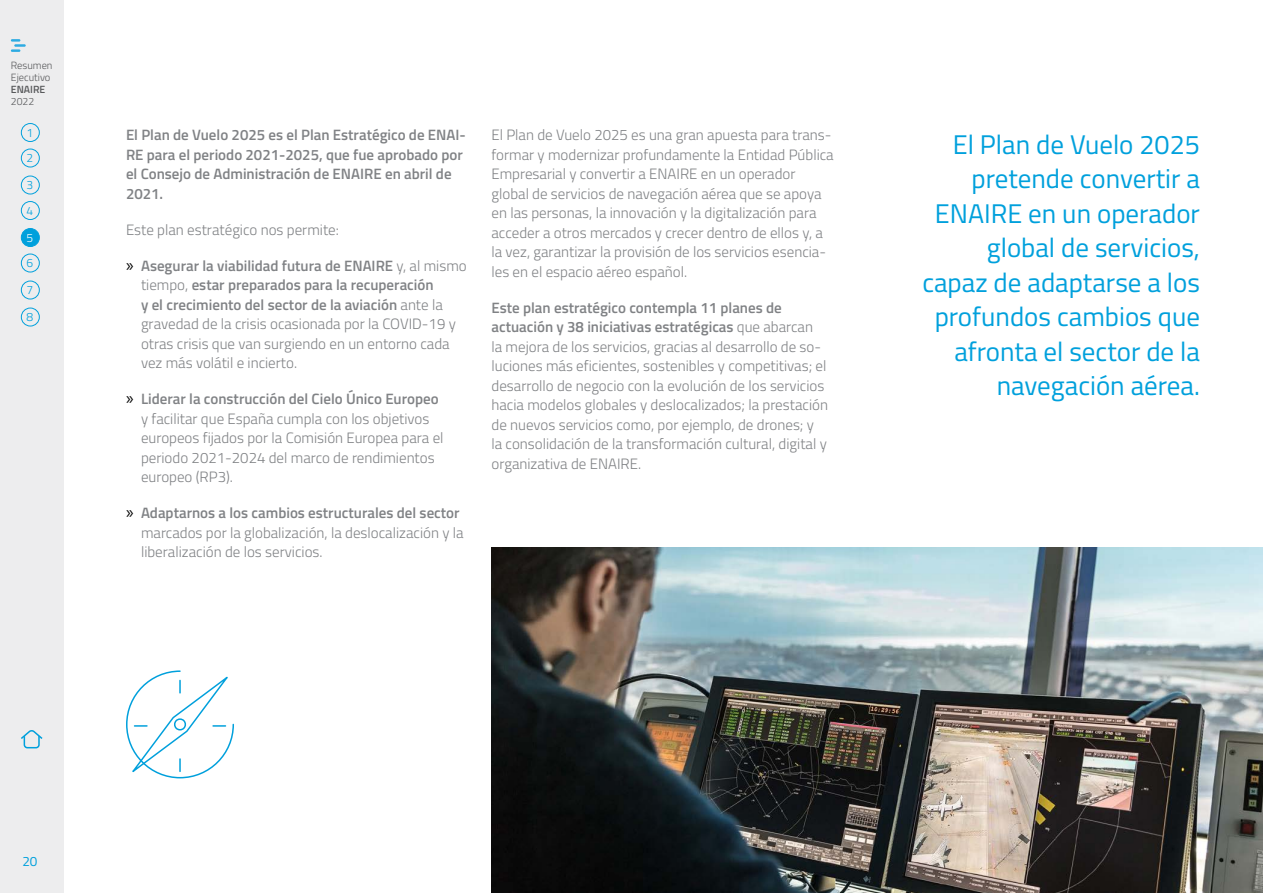
<style>
.page{position:relative;width:1263px;height:893px;background:#fff}
.page>*{position:absolute;margin:0;border:0;box-sizing:border-box;transform-origin:0 0}
.t1{font:27px/34.5px "Titillium Web";color:#00a0dc;text-align:right}
.t2{font:300 15px/19.5px "Titillium Web";color:#808285}
.t3{font:600 15px/19.5px "Titillium Web";color:#808285}
.t4{font:13.5px "Titillium Web";color:#00a0dc}
.t5{font:300 12px/25.5px "Titillium Web";color:#00a0dc}
.t6{font:300 12px "Titillium Web";color:#fff}
.t7{font:300 10.5px/12px "Titillium Web";color:#58595b}
.t8{font:600 10.5px "Titillium Web";color:#58595b}
.s1{font-family:"Myriad Pro";font-weight:400;font-size:18px;color:#000}
.s2{font-weight:600}
</style>
<div class="page">
<div style="left:0;top:0;width:63px;height:893px;background:#ededee"></div>
<div style="left:21px;top:123px;width:19px;height:19px;border:1px solid #00a0dc;border-radius:50%"></div>
<div style="left:21px;top:149px;width:19px;height:18px;border:1px solid #00a0dc;border-radius:50%"></div>
<div style="left:21px;top:176px;width:19px;height:18px;border:1px solid #00a0dc;border-radius:50%"></div>
<div style="left:21px;top:201px;width:19px;height:19px;border:1px solid #00a0dc;border-radius:50%"></div>
<div style="left:21px;top:228px;width:19px;height:19px;border:1px solid #00a0dc;border-radius:50%"></div>
<div style="left:21px;top:254px;width:19px;height:18px;border:1px solid #00a0dc;border-radius:50%"></div>
<div style="left:21px;top:281px;width:19px;height:18px;border:1px solid #00a0dc;border-radius:50%"></div>
<div style="left:21px;top:308px;width:19px;height:18px;border:1px solid #00a0dc;border-radius:50%"></div>
<svg style="left:21px;top:730px;width:22px;height:19px"></svg>
<svg style="left:11px;top:39px;width:15px;height:13px"></svg>
<svg style="left:126px;top:670px;width:108px;height:109px"></svg>
<div style="left:21px;top:229px;width:18px;height:18px;background:#00a0dc;border-radius:50%"></div>
<img style="left:491px;top:547px;width:772px;height:346px">
<p class="t7" style="left:11px;top:59px;width:43px">Resumen<br>Ejecutivo</p>
<p class="t8" style="left:11px;top:82px;width:36px">ENAIRE</p>
<p class="t7" style="left:11px;top:95px;width:25px">2022</p>
<p class="t5" style="left:27px;top:119px;width:8px">1<br>2</p>
<p class="t5" style="left:27px;top:172px;width:8px">3<br>4</p>
<p class="t6" style="left:27px;top:229px;width:8px">5</p>
<p class="t5" style="left:27px;top:250px;width:8px">6</p>
<p class="t5" style="left:27px;top:277px;width:8px">7</p>
<p class="t5" style="left:27px;top:304px;width:8px">8</p>
<p class="t3" style="left:126px;top:124px;width:341px">El Plan de Vuelo 2025 es el Plan Estratégico de ENAI-RE para el periodo 2021-2025, que fue aprobado por el Consejo de Administración de ENAIRE en abril de 2021.</p>
<p class="t2" style="left:126px;top:219px;width:214px">Este plan estratégico nos permite:</p>
<p class="t2" style="left:141px;top:255px;width:327px;text-indent:-15px"><span class="s1">»</span> <span class="s2">Asegurar la viabilidad futura de ENAIRE</span> y, al mismo tiempo, <span class="s2">estar preparados para la recuperación<br>y el crecimiento del sector de la aviación</span> ante la gravedad de la crisis ocasionada por la COVID-19 y otras crisis que van surgiendo en un entorno cada vez más volátil e incierto.</p>
<p class="t2" style="left:141px;top:388px;width:304px;text-indent:-15px"><span class="s1">»</span> <span class="s2">Liderar la construcción del Cielo Único Europeo </span>y facilitar que España cumpla con los objetivos europeos fijados por la Comisión Europea para el periodo 2021-2024 del marco de rendimientos europeo (RP3).</p>
<p class="t2" style="left:141px;top:502px;width:324px;text-indent:-15px"><span class="s1">»</span> <span class="s2">Adaptarnos a los cambios estructurales del sector </span>marcados por la globalización, la deslocalización y la liberalización de los servicios.</p>
<p class="t2" style="left:491px;top:124px;width:344px">El Plan de Vuelo 2025 es una gran apuesta para trans&shy;formar y modernizar profundamente la Entidad Pública Empresarial y convertir a ENAIRE en un operador global de servicios de navegación aérea que se apoya en las personas, la innovación y la digitalización para acceder a otros mercados y crecer dentro de ellos y, a la vez, garantizar la provisión de los servicios esencia&shy;les en el espacio aéreo español.</p>
<p class="t2" style="left:491px;top:297px;width:338px"><span class="s2">Este plan estratégico contempla 11 planes de actuación y 38 iniciativas estratégicas</span> que abarcan<br>la mejora de los servicios, gracias al desarrollo de so&shy;luciones más eficientes, sostenibles y competitivas; el desarrollo de negocio con la evolución de los servicios hacia modelos globales y deslocalizados; la prestación de nuevos servicios como, por ejemplo, de drones; y la consolidación de la transformación cultural, digital y organizativa de ENAIRE.</p>
<p class="t1" style="left:922px;top:126px;width:279px">El Plan de Vuelo 2025 pretende convertir a<br>ENAIRE en un operador global de servicios, capaz de adaptarse a los profundos cambios que afronta el sector de la navegación aérea.</p>
<p class="t4" style="left:22px;top:851px;width:17px">20</p>
</div>
